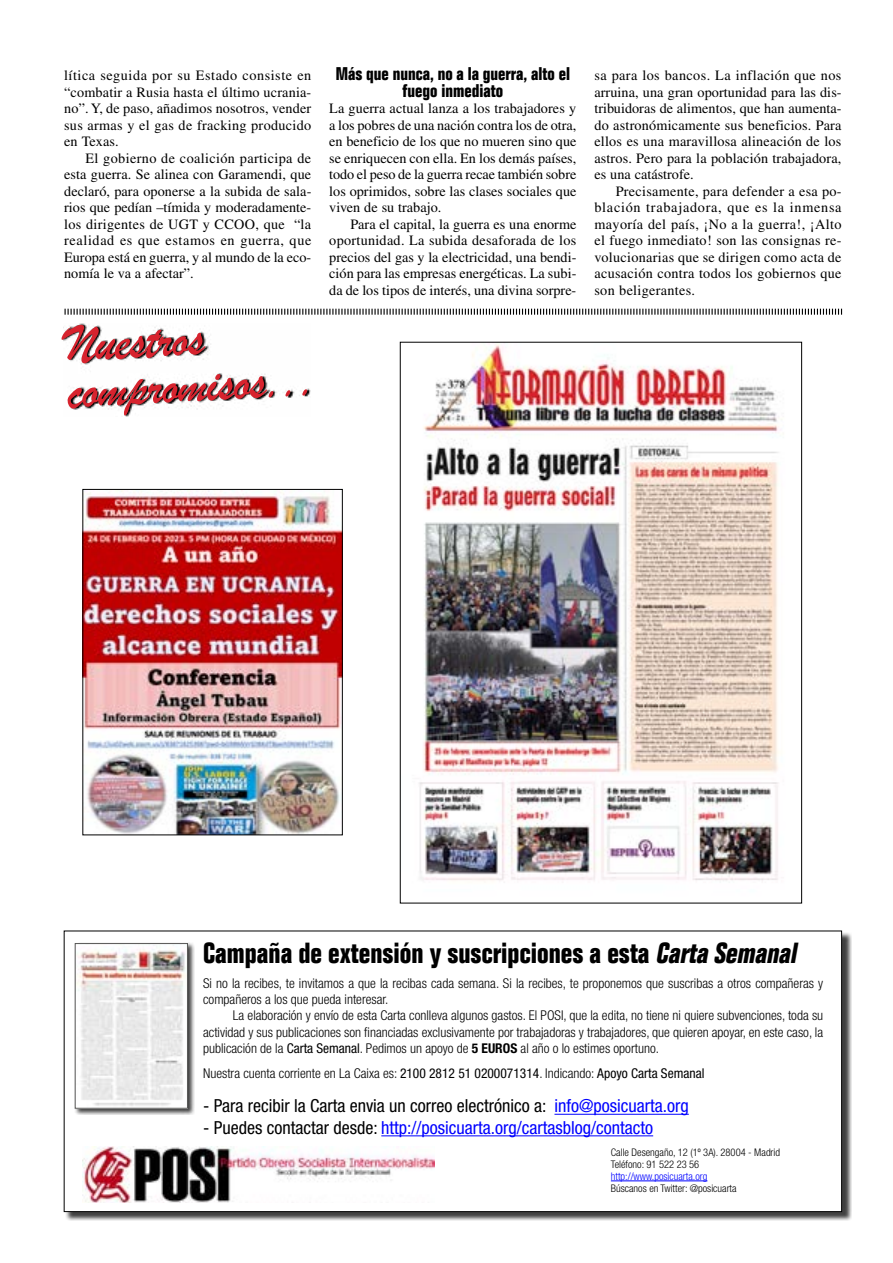
<style>
.page{position:relative;width:893px;height:1263px;background:#fff}
.page>*{position:absolute;margin:0;border:0;box-sizing:border-box;transform-origin:0 0}
.t1{font:54px/46.5px "Brush Script";color:#d7232e}
.t2{font:700 condensed 28.5px "Folio Std";color:#000}
.t3{font:condensed 18px "Helvetica Neue LT Std";color:#000}
.t4{font:condensed 18px "Helvetica Neue LT Std";color:#00f}
.t5{font:700 condensed 18px/16.5px "Folio Std";color:#000;text-align:center}
.t6{font:14.25px/16.5px "Times LT Std";color:#000;text-align:justify}
.t7{font:300 condensed 13.5px/16.2px "Helvetica Neue LT Std";color:#000}
.t8{font:300 condensed 10.5px/12px "Helvetica Neue LT Std";color:#000}
.t9{font:300 condensed 10.5px "Helvetica Neue LT Std";color:#0002ff}
.s1{font-style:italic}
.s2{font-weight:400}
.s3{font-weight:700}
.s4{color:#0002ff}
.s5{color:#000}
</style>
<div class="page">
<svg style="left:64px;top:308px;width:779px;height:7px"></svg>
<div style="left:66px;top:933px;width:786px;height:288px;background:#000;opacity:.75"></div>
<div style="left:64px;top:931px;width:778px;height:280px;background:#fff"></div>
<div style="left:74px;top:942px;width:120px;height:173px;background:#000;opacity:.75"></div>
<img style="left:77px;top:945px;width:109px;height:161px">
<div style="left:75px;top:943px;width:113px;height:165px;border:1px solid #575756"></div>
<hr style="left:611px;top:1180px;width:96px;height:1px;background:#0002ff">
<hr style="left:554px;top:1114px;width:135px;height:1px;background:#0002ff">
<hr style="left:381px;top:1135px;width:272px;height:1px;background:#00f">
<img style="left:82px;top:1146px;width:353px;height:57px">
<svg style="left:63px;top:324px;width:248px;height:93px"></svg>
<img style="left:84px;top:491px;width:257px;height:342px">
<div style="left:82px;top:489px;width:261px;height:346px;border:1px solid #000"></div>
<img style="left:419px;top:344px;width:363px;height:537px">
<p class="t6" style="left:64px;top:67px;width:249px">lítica seguida por su Estado consiste en “combatir a Rusia hasta el último ucrania&shy;no”. Y, de paso, añadimos nosotros, vender sus armas y el gas de fracking producido en Texas.</p>
<p class="t6" style="left:64px;top:150px;width:249px;text-indent:21px">El gobierno de coalición participa de esta guerra. Se alinea con Garamendi, que declaró, para oponerse a la subida de sala&shy;rios que pedían –tímida y moderadamente&shy;los dirigentes de UGT y CCOO, que “la realidad es que estamos en guerra, que Europa está en guerra, y al mundo de la eco&shy;nomía le va a afectar”.</p>
<h1 class="t1" style="left:63px;top:321px;width:251px;rotate:-3deg">Nuestros compromisos...</h1>
<p class="t5" style="left:336px;top:66px;width:236px">Más que nunca, no a la guerra, alto el fuego inmediato</p>
<p class="t6" style="left:329px;top:100px;width:249px">La guerra actual lanza a los trabajadores y a los pobres de una nación contra los de otra, en beneficio de los que no mueren sino que se enriquecen con ella. En los demás países, todo el peso de la guerra recae también sobre los oprimidos, sobre las clases sociales que viven de su trabajo.</p>
<p class="t6" style="left:329px;top:216px;width:249px;text-indent:21px">Para el capital, la guerra es una enorme oportunidad. La subida desaforada de los precios del gas y la electricidad, una bendi&shy;ción para las empresas energéticas. La subi&shy;da de los tipos de interés, una divina sorpre-</p>
<p class="t6" style="left:594px;top:67px;width:249px">sa para los bancos. La inflación que nos arruina, una gran oportunidad para las dis&shy;tribuidoras de alimentos, que han aumenta&shy;do astronómicamente sus beneficios. Para ellos es una maravillosa alineación de los astros. Pero para la población trabajadora, es una catástrofe.</p>
<p class="t6" style="left:594px;top:183px;width:249px;text-indent:21px">Precisamente, para defender a esa po&shy;blación trabajadora, que es la inmensa mayoría del país, ¡No a la guerra!, ¡Alto el fuego inmediato! son las consignas re&shy;volucionarias que se dirigen como acta de acusación contra todos los gobiernos que son beligerantes.</p>
<h2 class="t2" style="left:203px;top:937px;width:600px">Campaña de extensión y suscripciones a esta <span class="s1">Carta Semanal</span></h2>
<p class="t7" style="left:203px;top:975px;width:622px">Si no la recibes, te invitamos a que la recibas cada semana. Si la recibes, te proponemos que suscribas a otros compañeras y compañeros a los que pueda interesar.</p>
<p class="t7" style="left:203px;top:1007px;width:622px;text-align:justify;text-indent:30px">La elaboración y envío de esta Carta conlleva algunos gastos. El POSI, que la edita, no tiene ni quiere subvenciones, toda su actividad y sus publicaciones son financiadas exclusivamente por trabajadoras y trabajadores, que quieren apoyar, en este caso, la publicación de la <span class="s2">Carta Semanal</span>. Pedimos un apoyo de <span class="s3">5 EUROS</span> al año o lo estimes oportuno.</p>
<p class="t7" style="left:203px;top:1064px;width:503px">Nuestra cuenta corriente en La Caixa es: <span class="s2">2100 2812 51 0200071314</span>. Indicando: <span class="s2">Apoyo Carta Semanal</span></p>
<p class="t3" style="left:203px;top:1096px;width:487px">- Para recibir la Carta envia un correo electrónico a: <span class="s4">info@posicuarta.org</span></p>
<p class="t4" style="left:203px;top:1117px;width:452px"><span class="s5">- Puedes contactar desde:</span> http://posicuarta.org/cartasblog/contacto</p>
<p class="t8" style="left:611px;top:1146px;width:171px">Calle Desengaño, 12 (1º 3A). 28004 - Madrid<br>Teléfono: 91 522 23 56</p>
<p class="t9" style="left:611px;top:1170px;width:98px">http://www.posicuarta.org</p>
<p class="t8" style="left:611px;top:1182px;width:127px">Búscanos en Twitter: @posicuarta</p>
</div>
